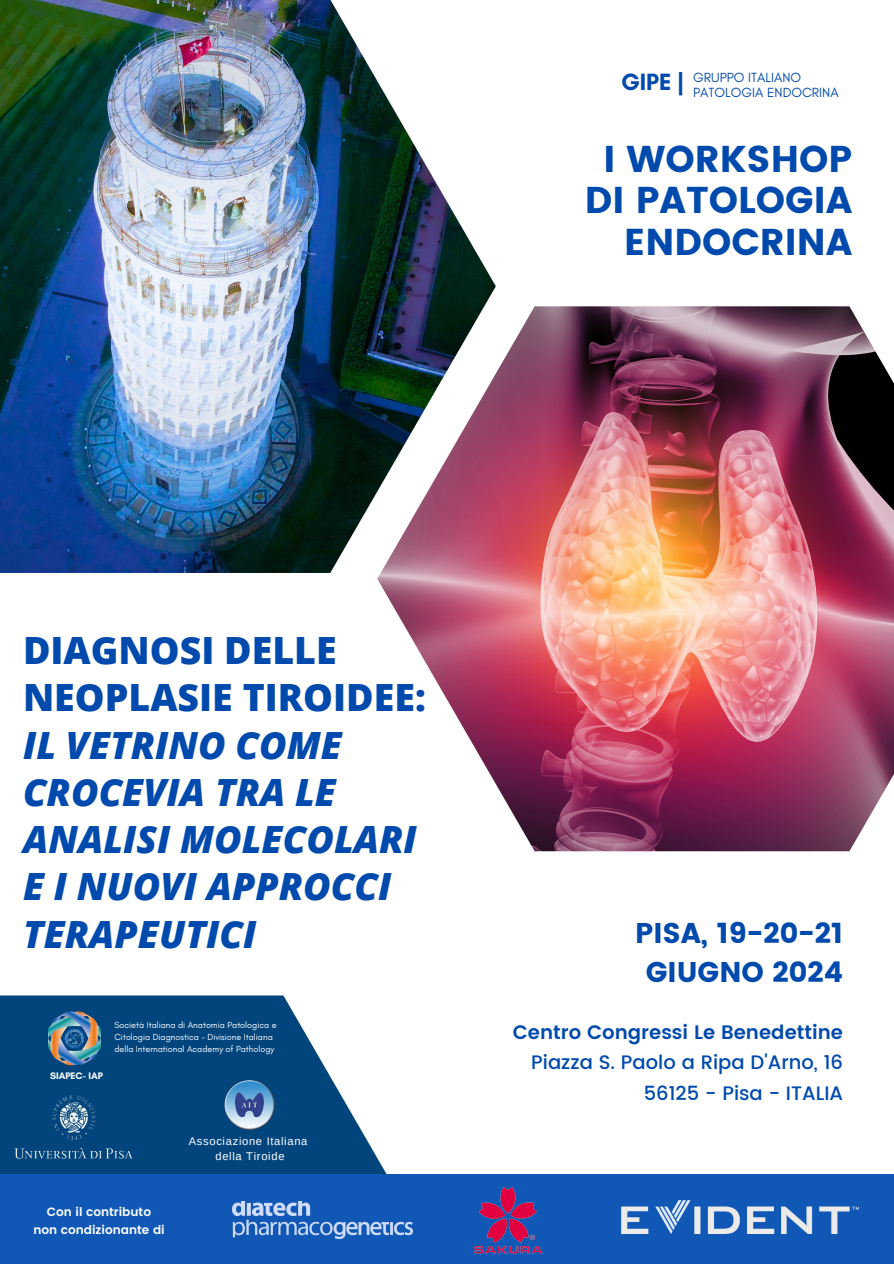
<style>
.page{position:relative;width:894px;height:1264px;background:#fff}
.page>*{position:absolute;margin:0;border:0;box-sizing:border-box;transform-origin:0 0}
.t1{font:italic 800 37.5px/47.2px "Open Sans";color:#004aad}
.t2{font:37.2px/41.7px "Poppins";color:#004aad;text-align:right}
.t3{font:28.5px/39.3px "Poppins";color:#004aad;text-align:center}
.t4{font:700 24px "Glacial Indifference";color:#004aad}
.t5{font:500 19.5px/30.3px "Poppins";color:#004aad;text-align:right}
.t6{font:13.5px "Glacial Indifference";color:#004aad}
.t7{font:600 12px/18px "Poppins";color:#fff;text-align:center}
.t8{font:11.25px "Arimo";letter-spacing:.06em;color:#fff}
.t9{font:700 9.75px "Glacial Indifference";color:#fff}
.t10{font:9px/12px "Glacial Indifference";color:#fff}
.s1{font-style:normal}
.s2{font-weight:600}
</style>
<div class="page">
<img style="left:0;top:0;width:495px;height:573px">
<img style="left:377px;top:306px;width:516px;height:545px">
<svg style="left:0;top:995px;width:387px;height:179px;fill:#02457d"></svg>
<div style="left:0;top:1174px;width:893px;height:89px;background:#1158b6"></div>
<img style="left:11px;top:1089px;width:126px;height:72px">
<img style="left:232px;top:1201px;width:180px;height:37px">
<img style="left:48px;top:1010px;width:52px;height:57px">
<img style="left:474px;top:1186px;width:69px;height:68px">
<img style="left:621px;top:1200px;width:237px;height:33px">
<img style="left:223px;top:1079px;width:53px;height:51px">
<p class="t4" style="left:620px;top:67px;width:65px">GIPE |</p>
<p class="t6" style="left:693px;top:70px;width:109px">GRUPPO ITALIANO</p>
<p class="t6" style="left:693px;top:84px;width:147px">PATOLOGIA ENDOCRINA</p>
<h6 class="t2" style="left:584px;top:138px;width:269px">I WORKSHOP<br>DI PATOLOGIA<br>ENDOCRINA</h6>
<p class="t1" style="left:23px;top:625px;width:404px"><span class="s1">DIAGNOSI DELLE<br>NEOPLASIE TIROIDEE:<br></span>IL VETRINO COME<br>CROCEVIA TRA LE<br>ANALISI MOLECOLARI<br>E I NUOVI APPROCCI<br>TERAPEUTICI</p>
<h2 class="t9" style="left:50px;top:1069px;width:54px">SIAPEC- IAP</h2>
<h1 class="t10" style="left:114px;top:1019px;width:164px">Società Italiana di Anatomia Patologica e<br>Citologia Diagnostica - Divisione Italiana della International Academy of Pathology</h1>
<p class="t8" style="left:189px;top:1134px;width:120px">Associazione Italiana</p>
<p class="t8" style="left:215px;top:1149px;width:71px">della Tiroide</p>
<p class="t7" style="left:33px;top:1202px;width:133px">Con il contributo<br>non condizionante di</p>
<p class="t3" style="left:635px;top:913px;width:209px">PISA, 19-20-21<br>GIUGNO 2024</p>
<h4 class="t5" style="left:512px;top:1017px;width:331px"><span class="s2">Centro Congressi Le Benedettine<br></span>Piazza S. Paolo a Ripa D'Arno, 16<br>56125 - Pisa - ITALIA</h4>
</div>
